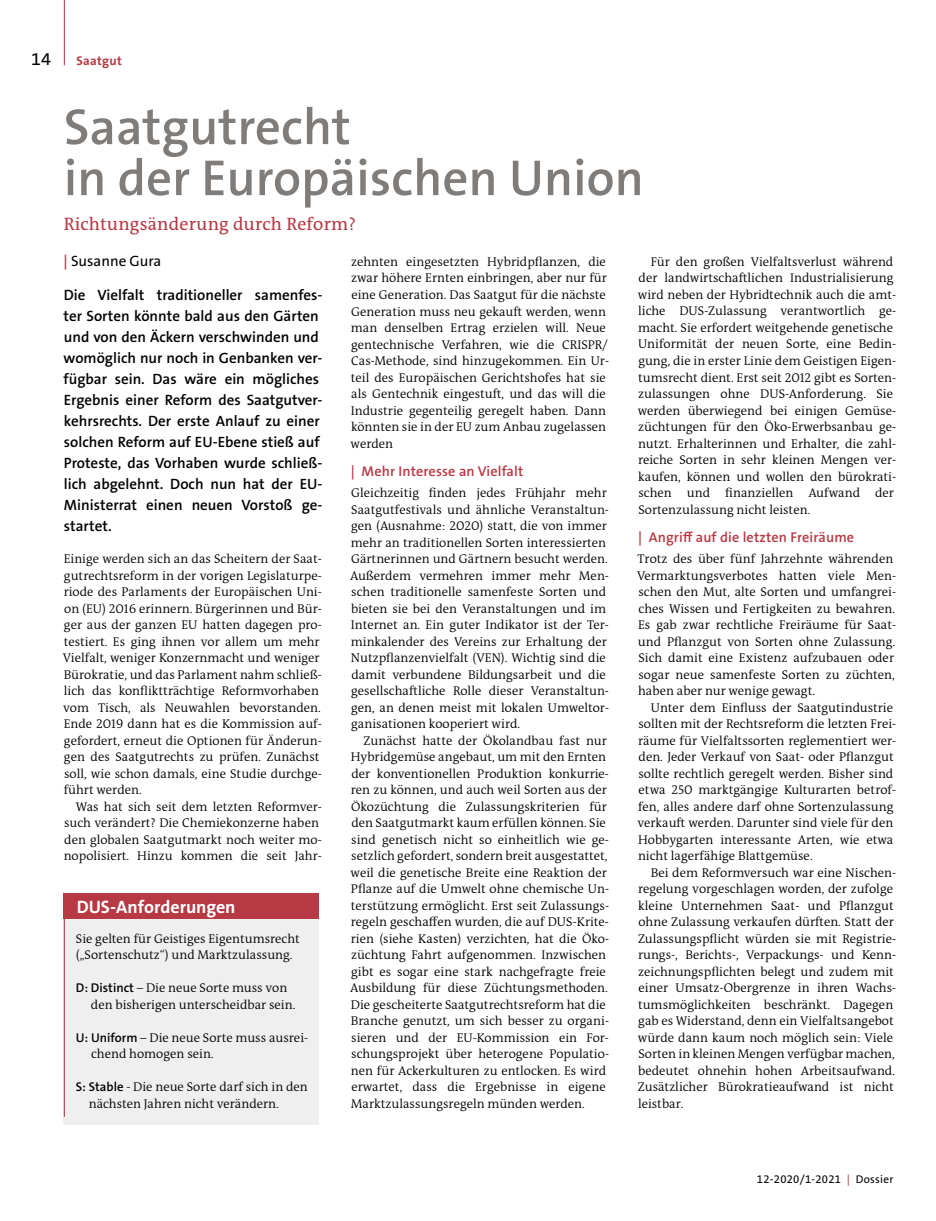
<style>
.page{position:relative;width:936px;height:1221px;background:#fff}
.page>*{position:absolute;margin:0;border:0;box-sizing:border-box;transform-origin:0 0}
.t1{font:600 51px/51px "The Sans B W6";color:#7f7c7a}
.t2{font:18px "The Antiqua B";letter-spacing:.01em;color:#b63944}
.t3{font:700 18px "The Sans B W7";letter-spacing:-.005em;color:#fff}
.t4{font:18px "The Sans B W5 Plain";color:#000}
.t5{font:600 15px/21px "The Sans B W6";color:#000}
.t6{font:15px "The Sans B W5 Plain";color:#000}
.t7{font:600 14.25px "The Sans B W6";letter-spacing:.01em;color:#b63944}
.t8{font:300 12.75px/16.5px "The Antiqua B";color:#000}
.t9{font:700 12.75px "The Sans B W7";letter-spacing:.025em;color:#b63944}
.t10{font:11.25px "The Sans B W5 Plain";letter-spacing:.025em;color:#000}
.s1{font-family:"The Sans B W6";font-weight:600;color:#b63944}
.s2{font-family:"The Sans B W6";font-weight:600}
.s3{color:#b63944}
</style>
<div class="page">
<hr style="left:64px;top:0;width:1px;height:65px;background:#b63944">
<div style="left:64px;top:893px;width:255px;height:231px;background:#efefef"></div>
<div style="left:64px;top:893px;width:255px;height:25px;background:#b63944"></div>
<hr style="left:64px;top:893px;width:1px;height:223px;background:#b63944">
<h2 class="t4" style="left:31px;top:48px;width:21px">14</h2>
<p class="t9" style="left:77px;top:53px;width:47px">Saatgut</p>
<h1 class="t1" style="left:64px;top:102px;width:581px">Saatgutrecht<br>in der Europäischen Union</h1>
<h2 class="t2" style="left:64px;top:212px;width:294px">Richtungsänderung durch Reform?</h2>
<p class="t6" style="left:64px;top:251px;width:99px"><span class="s1">|</span> Susanne Gura</p>
<p class="t5" style="left:63px;top:284px;width:260px">Die Vielfalt traditioneller samenfes&shy;ter Sorten könnte bald aus den Gärten und von den Äckern verschwinden und womöglich nur noch in Genbanken ver&shy;fügbar sein. Das wäre ein mögliches Ergebnis einer Reform des Saatgutver&shy;kehrsrechts. Der erste Anlauf zu einer solchen Reform auf EU-Ebene stieß auf Proteste, das Vorhaben wurde schließ&shy;lich abgelehnt. Doch nun hat der EU-Ministerrat einen neuen Vorstoß ge&shy;startet.</p>
<p class="t8" style="left:63px;top:550px;width:260px">Einige werden sich an das Scheitern der Saat&shy;gutrechtsreform in der vorigen Legislaturpe&shy;riode des Parlaments der Europäischen Uni&shy;on (EU) 2016 erinnern. Bürgerinnen und Bür&shy;ger aus der ganzen EU hatten dagegen pro&shy;testiert. Es ging ihnen vor allem um mehr Vielfalt, weniger Konzernmacht und weniger Bürokratie, und das Parlament nahm schließ&shy;lich das konfliktträchtige Reformvorhaben vom Tisch, als Neuwahlen bevorstanden.<br>Ende 2019 dann hat es die Kommission auf&shy;gefordert, erneut die Optionen für Änderun&shy;gen des Saatgutrechts zu prüfen. Zunächst soll, wie schon damals, eine Studie durchge&shy;führt werden.</p>
<p class="t8" style="left:64px;top:798px;width:260px;text-indent:12px">Was hat sich seit dem letzten Reformver&shy;such verändert? Die Chemiekonzerne haben den globalen Saatgutmarkt noch weiter mo&shy;nopolisiert. Hinzu kommen die seit Jahr-</p>
<h2 class="t3" style="left:77px;top:895px;width:160px">DUS-Anforderungen</h2>
<p class="t8" style="left:76px;top:930px;width:225px">Sie gelten für Geistiges Eigentumsrecht („Sortenschutz“) und Marktzulassung.</p>
<p class="t8" style="left:91px;top:979px;width:206px;text-indent:-15px"><span class="s2">D: Distinct</span> – Die neue Sorte muss von den bisherigen unterscheidbar sein.</p>
<p class="t8" style="left:91px;top:1029px;width:218px;text-indent:-15px"><span class="s2">U: Uniform</span> – Die neue Sorte muss ausrei&shy;chend homogen sein.</p>
<p class="t8" style="left:89px;top:1078px;width:220px;text-indent:-13px"><span class="s2">S: Stable</span> - Die neue Sorte darf sich in den nächsten Jahren nicht verändern.</p>
<p class="t8" style="left:350px;top:253px;width:260px">zehnten eingesetzten Hybridpflanzen, die zwar höhere Ernten einbringen, aber nur für eine Generation. Das Saatgut für die nächste Generation muss neu gekauft werden, wenn man denselben Ertrag erzielen will. Neue gentechnische Verfahren, wie die CRISPR/ Cas-Methode, sind hinzugekommen. Ein Ur&shy;teil des Europäischen Gerichtshofes hat sie als Gentechnik eingestuft, und das will die Industrie gegenteilig geregelt haben. Dann könnten sie in der EU zum Anbau zugelassen werden</p>
<p class="t7" style="left:351px;top:462px;width:174px">| Mehr Interesse an Vielfalt</p>
<p class="t8" style="left:350px;top:484px;width:260px">Gleichzeitig finden jedes Frühjahr mehr Saatgutfestivals und ähnliche Veranstaltun&shy;gen (Ausnahme: 2020) statt, die von immer mehr an traditionellen Sorten interessierten Gärtnerinnen und Gärtnern besucht werden.<br>Außerdem vermehren immer mehr Men&shy;schen traditionelle samenfeste Sorten und bieten sie bei den Veranstaltungen und im Internet an. Ein guter Indikator ist der Ter&shy;minkalender des Vereins zur Erhaltung der Nutzpflanzenvielfalt (VEN). Wichtig sind die damit verbundene Bildungsarbeit und die gesellschaftliche Rolle dieser Veranstaltun&shy;gen, an denen meist mit lokalen Umweltor&shy;ganisationen kooperiert wird.</p>
<p class="t8" style="left:350px;top:732px;width:260px;text-indent:13px">Zunächst hatte der Ökolandbau fast nur Hybridgemüse angebaut, um mit den Ernten der konventionellen Produktion konkurrie&shy;ren zu können, und auch weil Sorten aus der Ökozüchtung die Zulassungskriterien für den Saatgutmarkt kaum erfüllen können. Sie sind genetisch nicht so einheitlich wie ge&shy;setzlich gefordert, sondern breit ausgestattet, weil die genetische Breite eine Reaktion der Pflanze auf die Umwelt ohne chemische Un&shy;terstützung ermöglicht. Erst seit Zulassungs&shy;regeln geschaffen wurden, die auf DUS-Krite&shy;rien (siehe Kasten) verzichten, hat die Öko&shy;züchtung Fahrt aufgenommen. Inzwischen gibt es sogar eine stark nachgefragte freie Ausbildung für diese Züchtungsmethoden.<br>Die gescheiterte Saatgutrechtsreform hat die Branche genutzt, um sich besser zu organi&shy;sieren und der EU-Kommission ein For&shy;schungsprojekt über heterogene Populatio&shy;nen für Ackerkulturen zu entlocken. Es wird erwartet, dass die Ergebnisse in eigene Marktzulassungsregeln münden werden.</p>
<p class="t8" style="left:637px;top:253px;width:260px;text-indent:13px">Für den großen Vielfaltsverlust während der landwirtschaftlichen Industrialisierung wird neben der Hybridtechnik auch die amt&shy;liche DUS-Zulassung verantwortlich ge&shy;macht. Sie erfordert weitgehende genetische Uniformität der neuen Sorte, eine Bedin&shy;gung, die in erster Linie dem Geistigen Eigen&shy;tumsrecht dient. Erst seit 2012 gibt es Sorten&shy;zulassungen ohne DUS-Anforderung. Sie werden überwiegend bei einigen Gemüse&shy;züchtungen für den Öko-Erwerbsanbau ge&shy;nutzt. Erhalterinnen und Erhalter, die zahl&shy;reiche Sorten in sehr kleinen Mengen ver&shy;kaufen, können und wollen den bürokrati&shy;schen und finanziellen Aufwand der Sortenzulassung nicht leisten.</p>
<p class="t7" style="left:638px;top:528px;width:218px">| Angriff auf die letzten Freiräume</p>
<p class="t8" style="left:637px;top:550px;width:260px">Trotz des über fünf Jahrzehnte währenden Vermarktungsverbotes hatten viele Men&shy;schen den Mut, alte Sorten und umfangrei&shy;ches Wissen und Fertigkeiten zu bewahren.<br>Es gab zwar rechtliche Freiräume für Saat&shy;und Pflanzgut von Sorten ohne Zulassung.<br>Sich damit eine Existenz aufzubauen oder sogar neue samenfeste Sorten zu züchten, haben aber nur wenige gewagt.</p>
<p class="t8" style="left:637px;top:699px;width:260px;text-indent:13px">Unter dem Einfluss der Saatgutindustrie sollten mit der Rechtsreform die letzten Frei&shy;räume für Vielfaltssorten reglementiert wer&shy;den. Jeder Verkauf von Saat- oder Pflanzgut sollte rechtlich geregelt werden. Bisher sind etwa 250 marktgängige Kulturarten betrof&shy;fen, alles andere darf ohne Sortenzulassung verkauft werden. Darunter sind viele für den Hobbygarten interessante Arten, wie etwa nicht lagerfähige Blattgemüse.</p>
<p class="t8" style="left:637px;top:864px;width:260px;text-indent:13px">Bei dem Reformversuch war eine Nischen&shy;regelung vorgeschlagen worden, der zufolge kleine Unternehmen Saat- und Pflanzgut ohne Zulassung verkaufen dürften. Statt der Zulassungspflicht würden sie mit Registrie&shy;rungs-, Berichts-, Verpackungs- und Kenn&shy;zeichnungspflichten belegt und zudem mit einer Umsatz-Obergrenze in ihren Wachs&shy;tumsmöglichkeiten beschränkt. Dagegen gab es Widerstand, denn ein Vielfaltsangebot würde dann kaum noch möglich sein: Viele Sorten in kleinen Mengen verfügbar machen, bedeutet ohnehin hohen Arbeitsaufwand.<br>Zusätzlicher Bürokratieaufwand ist nicht leistbar.</p>
<p class="t10" style="left:756px;top:1171px;width:138px">12-2020/1-2021 <span class="s3">|</span> Dossier</p>
</div>
